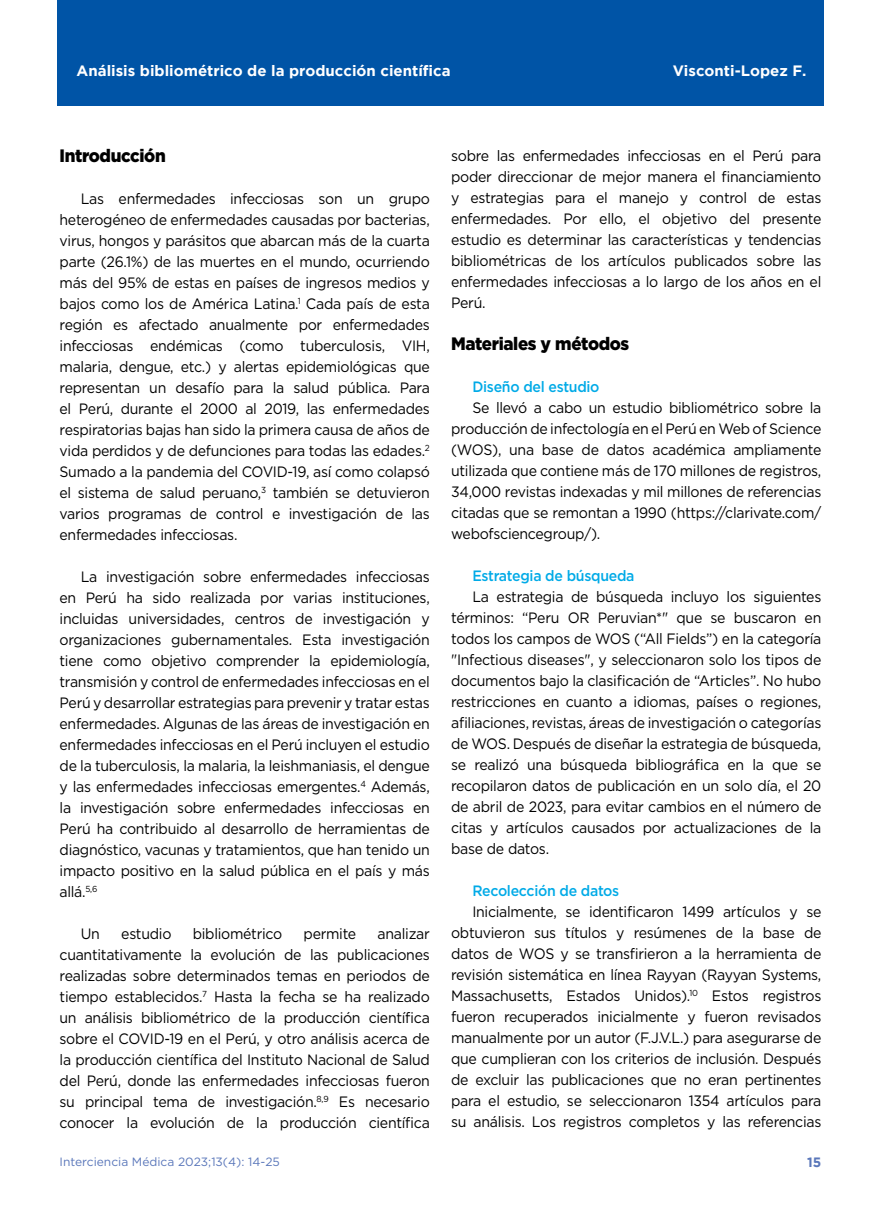
<style>
.page{position:relative;width:881px;height:1212px;background:#fff}
.page>*{position:absolute;margin:0;border:0;box-sizing:border-box;transform-origin:0 0}
.t1{font:900 18px "Gotham";letter-spacing:-.02em;color:#000;scale:.94 1}
.t2{font:15px/21px "Gotham";letter-spacing:-.02em;color:#000;text-align:justify;scale:.94 1}
.t3{font:700 15px "Gotham";color:#fff}
.t4{font:500 15px "Gotham";letter-spacing:-.02em;color:#00aae7;scale:.94 1}
.t5{font:700 13.5px "Gotham";color:#5a77ba}
.t6{font:12px "Gotham";color:#5a77ba}
</style>
<div class="page">
<div style="left:57px;top:0;width:766px;height:106px;background:#0054a6"></div>
<p class="t3" style="left:77px;top:62px;width:375px">Análisis bibliométrico de la producción científica</p>
<p class="t3" style="left:672px;top:62px;width:135px">Visconti-Lopez F.</p>
<p class="t1" style="left:60px;top:145px;width:114px">Introducción</p>
<p class="t2" style="left:60px;top:188px;width:395px;text-indent:21px">Las enfermedades infecciosas son un grupo heterogéneo de enfermedades causadas por bacterias, virus, hongos y parásitos que abarcan más de la cuarta parte (26.1%) de las muertes en el mundo, ocurriendo más del 95% de estas en países de ingresos medios y bajos como los de América Latina.<sup>1</sup> Cada país de esta región es afectado anualmente por enfermedades infecciosas endémicas (como tuberculosis, VIH, malaria, dengue, etc.) y alertas epidemiológicas que representan un desafío para la salud pública. Para el Perú, durante el 2000 al 2019, las enfermedades respiratorias bajas han sido la primera causa de años de vida perdidos y de defunciones para todas las edades.<sup>2<br></sup>Sumado a la pandemia del COVID-19, así como colapsó el sistema de salud peruano,<sup>3</sup> también se detuvieron varios programas de control e investigación de las enfermedades infecciosas.</p>
<p class="t2" style="left:60px;top:566px;width:395px;text-indent:21px">La investigación sobre enfermedades infecciosas en Perú ha sido realizada por varias instituciones, incluidas universidades, centros de investigación y organizaciones gubernamentales. Esta investigación tiene como objetivo comprender la epidemiología, transmisión y control de enfermedades infecciosas en el Perú y desarrollar estrategias para prevenir y tratar estas enfermedades. Algunas de las áreas de investigación en enfermedades infecciosas en el Perú incluyen el estudio de la tuberculosis, la malaria, la leishmaniasis, el dengue y las enfermedades infecciosas emergentes.<sup>4</sup> Además, la investigación sobre enfermedades infecciosas en Perú ha contribuido al desarrollo de herramientas de diagnóstico, vacunas y tratamientos, que han tenido un impacto positivo en la salud pública en el país y más allá.<sup>5,6</sup></p>
<p class="t2" style="left:81px;top:923px;width:22px">Un</p>
<p class="t2" style="left:121px;top:923px;width:55px">estudio</p>
<p class="t2" style="left:193px;top:923px;width:97px">bibliométrico</p>
<p class="t2" style="left:303px;top:923px;width:58px">permite</p>
<p class="t2" style="left:60px;top:923px;width:395px;text-indent:318px">analizar cuantitativamente la evolución de las publicaciones realizadas sobre determinados temas en periodos de tiempo establecidos.<sup>7</sup> Hasta la fecha se ha realizado un análisis bibliométrico de la producción científica sobre el COVID-19 en el Perú, y otro análisis acerca de la producción científica del Instituto Nacional de Salud del Perú, donde las enfermedades infecciosas fueron su principal tema de investigación.<sup>8,9</sup> Es necesario conocer la evolución de la producción científica</p>
<p class="t6" style="left:60px;top:1154px;width:222px">Interciencia Médica 2023;13(4): 14-25</p>
<p class="t2" style="left:451px;top:145px;width:395px">sobre las enfermedades infecciosas en el Perú para poder direccionar de mejor manera el financiamiento y estrategias para el manejo y control de estas enfermedades. Por ello, el objetivo del presente estudio es determinar las características y tendencias bibliométricas de los artículos publicados sobre las enfermedades infecciosas a lo largo de los años en el Perú.</p>
<p class="t1" style="left:451px;top:333px;width:191px">Materiales y métodos</p>
<p class="t4" style="left:472px;top:377px;width:137px">Diseño del estudio</p>
<p class="t2" style="left:451px;top:397px;width:395px;text-indent:21px">Se llevó a cabo un estudio bibliométrico sobre la producción de infectología en el Perú en Web of Science (WOS), una base de datos académica ampliamente utilizada que contiene más de 170 millones de registros, 34,000 revistas indexadas y mil millones de referencias citadas que se remontan a 1990 (https://clarivate.com/ webofsciencegroup/).</p>
<p class="t4" style="left:472px;top:566px;width:174px">Estrategia de búsqueda</p>
<p class="t2" style="left:451px;top:586px;width:395px;text-indent:21px">La estrategia de búsqueda incluyo los siguientes términos: “Peru OR Peruvian*" que se buscaron en todos los campos de WOS (“All Fields”) en la categoría "Infectious diseases", y seleccionaron solo los tipos de documentos bajo la clasificación de “Articles”. No hubo restricciones en cuanto a idiomas, países o regiones, afiliaciones, revistas, áreas de investigación o categorías de WOS. Después de diseñar la estrategia de búsqueda, se realizó una búsqueda bibliográfica en la que se recopilaron datos de publicación en un solo día, el 20 de abril de 2023, para evitar cambios en el número de citas y artículos causados por actualizaciones de la base de datos.</p>
<p class="t4" style="left:472px;top:881px;width:158px">Recolección de datos</p>
<p class="t2" style="left:451px;top:901px;width:395px;text-indent:21px">Inicialmente, se identificaron 1499 artículos y se obtuvieron sus títulos y resúmenes de la base de datos de WOS y se transfirieron a la herramienta de revisión sistemática en línea Rayyan (Rayyan Systems, Massachusetts, Estados Unidos).<sup>10</sup> Estos registros fueron recuperados inicialmente y fueron revisados manualmente por un autor (F.J.V.L.) para asegurarse de que cumplieran con los criterios de inclusión. Después de excluir las publicaciones que no eran pertinentes para el estudio, se seleccionaron 1354 artículos para su análisis. Los registros completos y las referencias</p>
<p class="t5" style="left:806px;top:1154px;width:16px">15</p>
</div>
